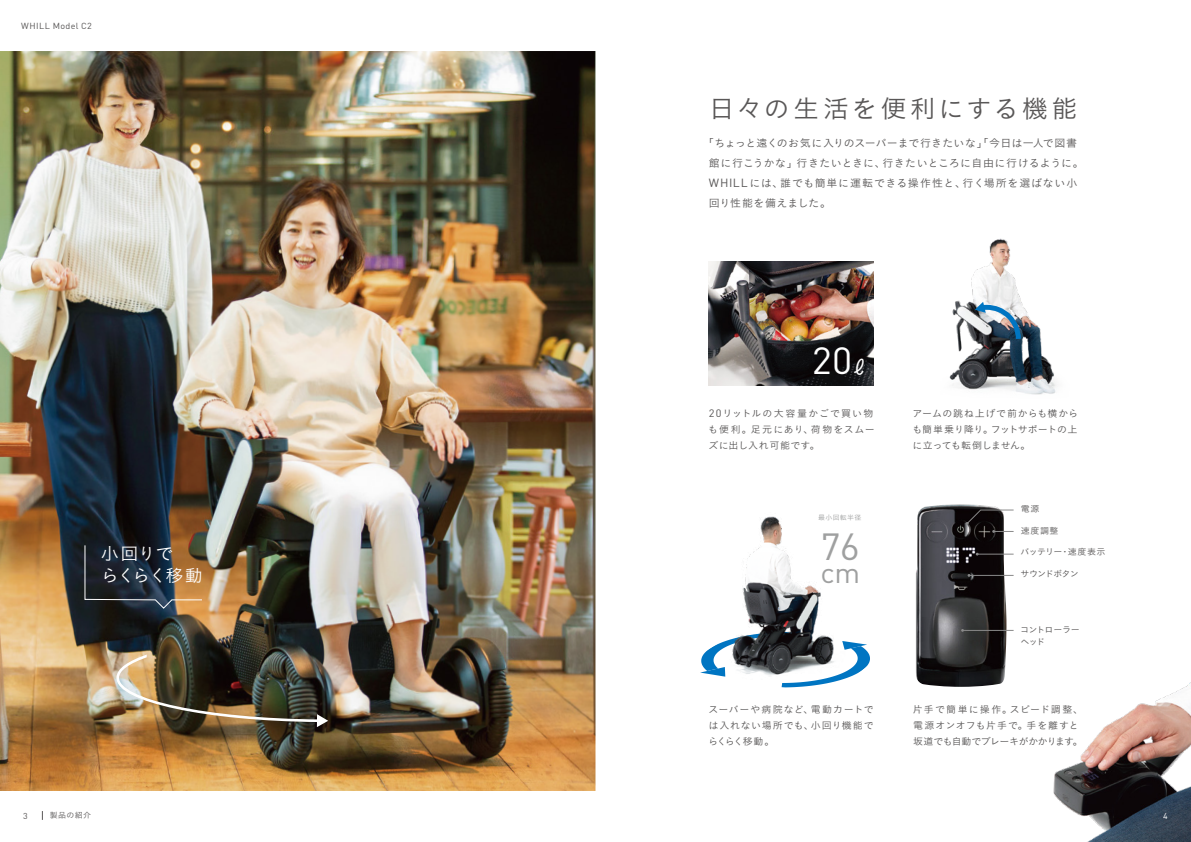
<style>
.page{position:relative;width:1191px;height:842px;background:#fff}
.page>*{position:absolute;margin:0;border:0;box-sizing:border-box;transform-origin:0 0}
.t1{font:37.3px "DIN Pro";color:#fff}
.t2{font:37.3px "DIN Pro";color:#9fa0a0}
.t3{font:28.4px "DIN Pro";color:#9fa0a0}
.t4{font:25.2px "Koburina Go Std W3";letter-spacing:.105em;color:#595757}
.t5{font:17.5px/22px "Koburina Go Std W3";letter-spacing:-.05em;color:#fff}
.t6{font:10.7px/20px "Koburina Go Std W3";letter-spacing:.025em;color:#595757}
.t7{font:9.7px/16px "Koburina Go Std W3";letter-spacing:.04em;color:#595757;text-align:justify}
.t8{font:9.7px/16px "Koburina Go Std W3";letter-spacing:.005em;color:#595757}
.t9{font:9.7px/16px "Koburina Go Std W3";letter-spacing:.06em;color:#595757}
.t10{font:8.7px "Koburina Go Std W3";letter-spacing:-.065em;color:#595757}
.t11{font:8.7px "DIN Pro";letter-spacing:.045em;color:#595757}
.t12{font:8.7px/12px "Koburina Go Std W3";letter-spacing:-.085em;color:#595757}
.t13{font:8.7px "Koburina Go Std W3";letter-spacing:-.09em;color:#595757}
.t14{font:8.5px "DIN Pro";color:#595757}
.t15{font:8.5px "DIN Pro";color:#fff}
.t16{font:7.8px "Koburina Go Std W3";letter-spacing:.04em;color:#595757}
.t17{font:6.8px "Koburina Go Std W3";letter-spacing:.045em;color:#9fa0a0}
.s1{font-family:"DIN Pro";font-size:11.7px}
.s2{font-family:"Koburina Go Std W3";font-size:21.3px}
.s3{font-family:"DIN Pro";font-size:10.7px}
</style>
<div class="page">
<img style="left:1053px;top:682px;width:138px;height:160px">
<img style="left:0;top:51px;width:595px;height:740px">
<img style="left:115px;top:652px;width:213px;height:75px">
<img style="left:709px;top:262px;width:164px;height:123px">
<img style="left:949px;top:238px;width:108px;height:157px">
<svg style="left:974px;top:302px;width:50px;height:42px"></svg>
<img style="left:916px;top:504px;width:90px;height:183px">
<svg style="left:965px;top:510px;width:49px;height:23px"></svg>
<hr style="left:969px;top:575px;width:44px;height:1px;background:#898989">
<hr style="left:977px;top:554px;width:36px;height:1px;background:#898989">
<hr style="left:962px;top:630px;width:51px;height:1px;background:#898989">
<svg style="left:781px;top:683px;width:47px;height:4px"></svg>
<img style="left:700px;top:516px;width:170px;height:167px">
<svg style="left:84px;top:545px;width:119px;height:64px;background:#44403a"></svg>
<p class="t11" style="left:21px;top:19px;width:72px">WHILL Model C2</p>
<h3 class="t5" style="left:101px;top:542px;width:104px">小回りで<br>らくらく移動</h3>
<h3 class="t4" style="left:709px;top:90px;width:370px">日々の生活を便利にする機能</h3>
<p class="t6" style="left:709px;top:133px;width:376px;text-indent:-6px">「ちょっと遠くのお気に入りのスーパーまで行きたいな」「今日は一人で図書館に行こうかな」行きたいときに、行きたいところに自由に行けるように。<span class="s1">WHILL</span> には、誰でも簡単に運転できる操作性と、行く場所を選ばない小回り性能を備えました。</p>
<h1 class="t1" style="left:812px;top:332px;width:60px">20<span class="s2">ℓ</span></h1>
<p class="t9" style="left:708px;top:405px;width:168px"><span class="s3">20</span>リットルの大容量かごで買い物も便利。足元にあり、荷物をスムーズに出し入れ可能です。</p>
<p class="t7" style="left:912px;top:405px;width:167px">アームの跳ね上げで前からも横からも簡単乗り降り。フットサポートの上に立っても転倒しません。</p>
<p class="t17" style="left:818px;top:512px;width:45px">最小回転半径</p>
<h1 class="t2" style="left:820px;top:518px;width:41px">76</h1>
<h2 class="t3" style="left:820px;top:551px;width:41px">cm</h2>
<p class="t7" style="left:708px;top:702px;width:167px">スーバーや病院など、電動カートでは入れない場所でも、小回り機能でらくらく移動。</p>
<p class="t10" style="left:1021px;top:502px;width:20px">電源</p>
<p class="t10" style="left:1021px;top:524px;width:39px">速度調整</p>
<p class="t10" style="left:1020px;top:546px;width:86px">バッテリー・速度表示</p>
<p class="t13" style="left:1020px;top:567px;width:60px">サウンドボタン</p>
<p class="t12" style="left:1020px;top:623px;width:61px">コントローラーヘッド</p>
<p class="t8" style="left:912px;top:702px;width:172px">片手で簡単に操作。スピード調整、電源オンオフも片手で。手を離すと坂道でも自動でブレーキがかかります。</p>
<p class="t14" style="left:23px;top:809px;width:6px">3</p>
<p class="t16" style="left:50px;top:809px;width:43px">製品の紹介</p>
<p class="t15" style="left:1163px;top:809px;width:6px">4</p>
</div>
